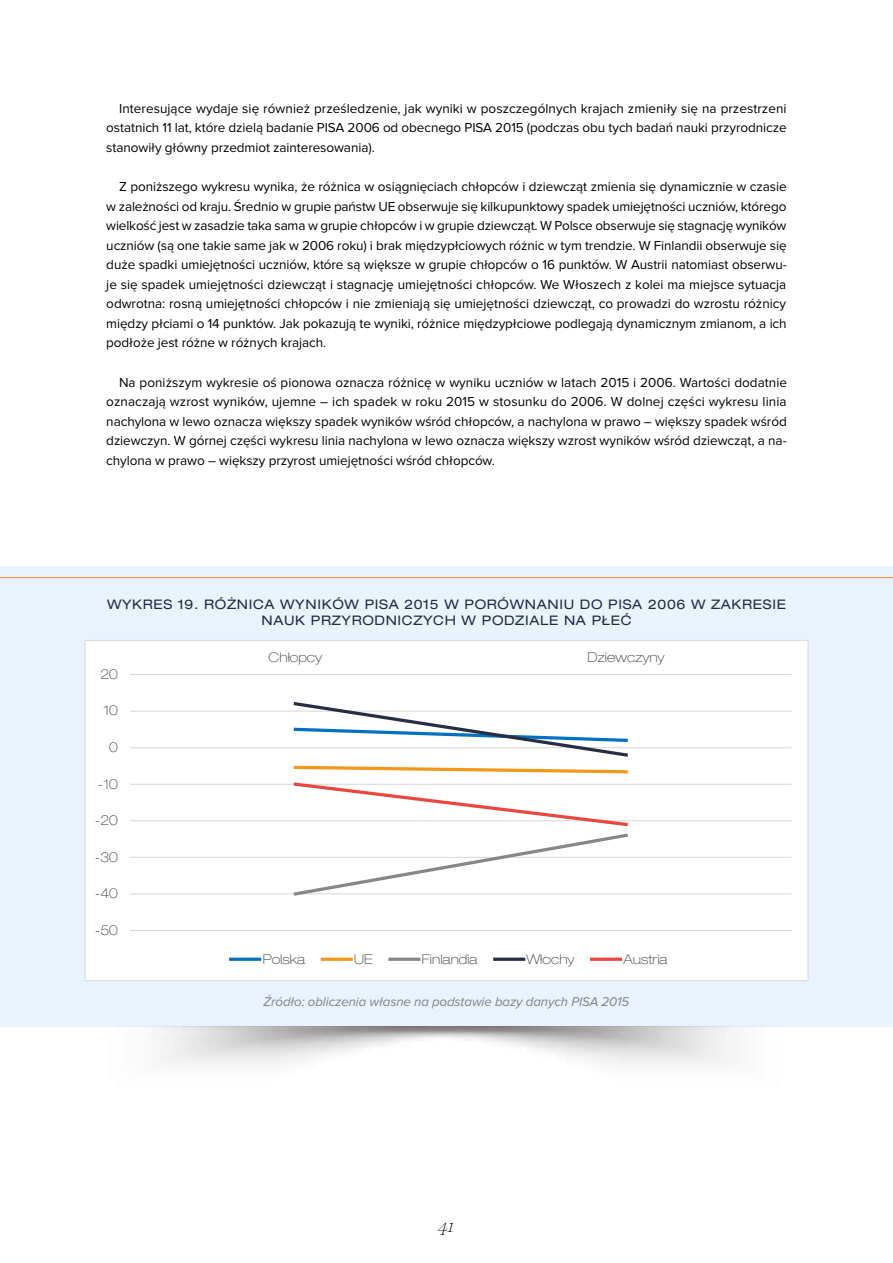
<style>
.page{position:relative;width:893px;height:1263px;background:#fff}
.page>*{position:absolute;margin:0;border:0;box-sizing:border-box;transform-origin:0 0}
.t1{font:italic 100 18px "Harriet Display";color:#000}
.t2{font:13.5px/19.5px "Proxima Nova";letter-spacing:-.005em;color:#000;text-align:justify}
.t3{font:100 expanded 13.5px "Helvetica Neue LT Pro";color:#404040}
.t4{font:expanded 13.2px "Helvetica Neue LT Pro";letter-spacing:.05em;color:#1e2d45}
.t5{font:italic 13.2px "Proxima Nova";letter-spacing:-.005em;color:#808285}
</style>
<div class="page">
<div style="left:0;top:567px;width:893px;height:460px;background:#ebf2ff"></div>
<hr style="left:0;top:577px;width:893px;height:1px;background:#f78d39">
<div style="left:85px;top:640px;width:723px;height:341px;background:#fff"></div>
<hr style="left:130px;top:930px;width:661px;height:1px;background:#d9d9d9">
<hr style="left:130px;top:893px;width:661px;height:1px;background:#d9d9d9">
<hr style="left:130px;top:857px;width:661px;height:1px;background:#d9d9d9">
<hr style="left:130px;top:820px;width:661px;height:1px;background:#d9d9d9">
<hr style="left:130px;top:784px;width:661px;height:1px;background:#d9d9d9">
<hr style="left:130px;top:711px;width:661px;height:1px;background:#d9d9d9">
<hr style="left:130px;top:674px;width:661px;height:1px;background:#d9d9d9">
<hr style="left:130px;top:747px;width:661px;height:1px;background:#d9d9d9">
<svg style="left:292px;top:702px;width:338px;height:72px"></svg>
<svg style="left:292px;top:782px;width:338px;height:114px"></svg>
<svg style="left:231px;top:957px;width:29px;height:4px"></svg>
<svg style="left:322px;top:957px;width:29px;height:4px"></svg>
<svg style="left:390px;top:957px;width:29px;height:4px"></svg>
<svg style="left:495px;top:957px;width:29px;height:4px"></svg>
<svg style="left:592px;top:957px;width:28px;height:4px"></svg>
<p class="t2" style="left:106px;top:99px;width:682px;text-indent:13px">Interesujące wydaje się również prześledzenie, jak wyniki w poszczególnych krajach zmieniły się na przestrzeni ostatnich 11 lat, które dzielą badanie PISA 2006 od obecnego PISA 2015 (podczas obu tych badań nauki przyrodnicze stanowiły główny przedmiot zainteresowania).</p>
<p class="t2" style="left:106px;top:177px;width:682px;text-indent:13px">Z poniższego wykresu wynika, że różnica w osiągnięciach chłopców i dziewcząt zmienia się dynamicznie w czasie w zależności od kraju. Średnio w grupie państw UE obserwuje się kilkupunktowy spadek umiejętności uczniów, którego wielkość jest w zasadzie taka sama w grupie chłopców i w grupie dziewcząt. W Polsce obserwuje się stagnację wyników uczniów (są one takie same jak w 2006 roku) i brak międzypłciowych różnic w tym trendzie. W Finlandii obserwuje się duże spadki umiejętności uczniów, które są większe w grupie chłopców o 16 punktów. W Austrii natomiast obserwu&shy;je się spadek umiejętności dziewcząt i stagnację umiejętności chłopców. We Włoszech z kolei ma miejsce sytuacja odwrotna: rosną umiejętności chłopców i nie zmieniają się umiejętności dziewcząt, co prowadzi do wzrostu różnicy między płciami o 14 punktów. Jak pokazują te wyniki, różnice międzypłciowe podlegają dynamicznym zmianom, a ich podłoże jest różne w różnych krajach.</p>
<p class="t2" style="left:106px;top:373px;width:682px;text-indent:13px">Na poniższym wykresie oś pionowa oznacza różnicę w wyniku uczniów w latach 2015 i 2006. Wartości dodatnie oznaczają wzrost wyników, ujemne – ich spadek w roku 2015 w stosunku do 2006. W dolnej części wykresu linia nachylona w lewo oznacza większy spadek wyników wśród chłopców, a nachylona w prawo – większy spadek wśród dziewczyn. W górnej części wykresu linia nachylona w lewo oznacza większy wzrost wyników wśród dziewcząt, a na&shy;chylona w prawo – większy przyrost umiejętności wśród chłopców.</p>
<p class="t4" style="left:107px;top:597px;width:267px">WYKRES 19. RÓŻNICA WYNIKÓW PISA</p>
<p class="t4" style="left:404px;top:597px;width:214px">2015 W PORÓWNANIU DO PISA</p>
<p class="t4" style="left:648px;top:597px;width:139px">2006 W ZAKRESIE</p>
<p class="t4" style="left:261px;top:612px;width:372px">NAUK PRZYRODNICZYCH W PODZIALE NA PŁEĆ</p>
<p class="t3" style="left:100px;top:666px;width:19px">20</p>
<p class="t3" style="left:103px;top:702px;width:16px">10</p>
<p class="t3" style="left:109px;top:739px;width:10px">0</p>
<p class="t3" style="left:98px;top:776px;width:22px">-10</p>
<p class="t3" style="left:95px;top:812px;width:24px">-20</p>
<p class="t3" style="left:95px;top:849px;width:24px">-30</p>
<p class="t3" style="left:95px;top:885px;width:24px">-40</p>
<p class="t3" style="left:95px;top:922px;width:24px">-50</p>
<p class="t3" style="left:269px;top:649px;width:55px">Chłopcy</p>
<p class="t3" style="left:588px;top:649px;width:79px">Dziewczyny</p>
<p class="t3" style="left:263px;top:951px;width:44px">Polska</p>
<p class="t3" style="left:354px;top:951px;width:20px">UE</p>
<p class="t3" style="left:422px;top:951px;width:57px">Finlandia</p>
<p class="t3" style="left:527px;top:951px;width:50px">Włochy</p>
<p class="t3" style="left:624px;top:951px;width:46px">Austria</p>
<p class="t5" style="left:264px;top:995px;width:367px">Źródło: obliczenia własne na podstawie bazy danych PISA 2015</p>
<h1 class="t1" style="left:438px;top:1213px;width:18px">41</h1>
</div>
